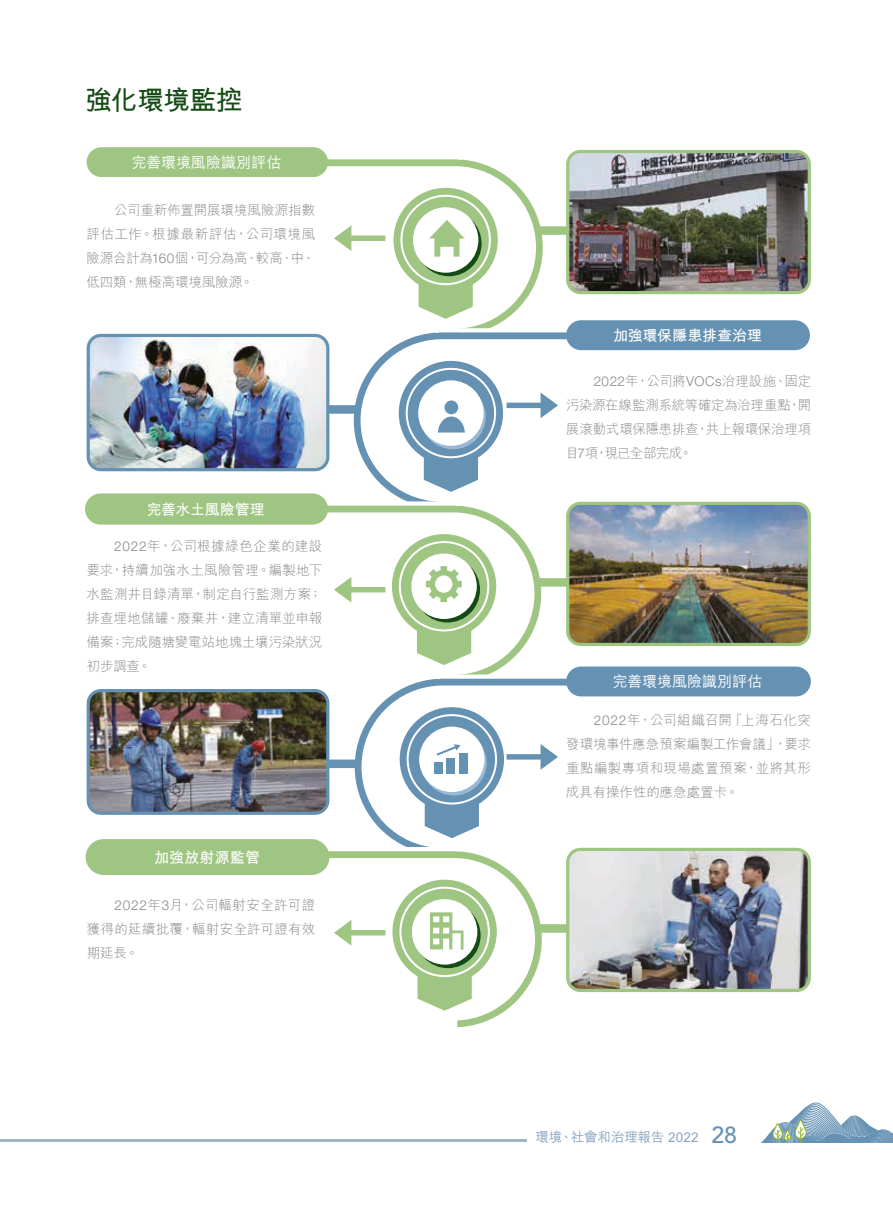
<style>
.page{position:relative;width:893px;height:1212px;background:#fff}
.page>*{position:absolute;margin:0;border:0;box-sizing:border-box;transform-origin:0 0}
.t1{font:27px "M Hei HK Bold E Ten B5 H";letter-spacing:-.03em;color:#144b14}
.t2{font:15px "M Hei HK Bold E Ten B5 H";letter-spacing:-.005em;color:#fff}
.t3{font:15px "M Hei HK Medium E Ten B5 H";letter-spacing:-.005em;color:#fff}
.t4{font:13.5px/24px "M Hei HK Light E Ten B5 H";color:#888786;text-align:justify}
.t5{font:13.5px "M Hei HK Medium E Ten B5 H";letter-spacing:-.01em;color:#89a6c1}
.s1{font-family:"Helvetica Neue LT Std";font-weight:300}
.s2{font-family:"Avenir LT Std";font-weight:500;font-size:23.1px;color:#6591b3}
</style>
<div class="page">
<svg style="left:761px;top:1102px;width:132px;height:41px"></svg>
<hr style="left:0;top:1139px;width:527px;height:3px;background:#9db4cb">
<svg style="left:264px;top:153px;width:279px;height:188px"></svg>
<div style="left:87px;top:147px;width:241px;height:30px;background:#9fc582;border-radius:15px"></div>
<svg style="left:347px;top:326px;width:286px;height:182px"></svg>
<div style="left:566px;top:320px;width:244px;height:30px;background:#6591b3;border-radius:15px"></div>
<svg style="left:323px;top:499px;width:225px;height:173px"></svg>
<svg style="left:334px;top:577px;width:51px;height:25px"></svg>
<div style="left:85px;top:493px;width:243px;height:32px;background:#9fc582;border-radius:16px"></div>
<svg style="left:348px;top:672px;width:286px;height:182px"></svg>
<div style="left:566px;top:666px;width:245px;height:30px;background:#6591b3;border-radius:15px"></div>
<svg style="left:393px;top:188px;width:105px;height:131px"></svg>
<svg style="left:392px;top:534px;width:104px;height:131px"></svg>
<div style="left:538px;top:226px;width:68px;height:9px;background:#9fc582"></div>
<img style="left:568px;top:151px;width:241px;height:142px;border-radius:13px">
<div style="left:566px;top:150px;width:245px;height:144px;border:3px solid #9fc582;border-radius:13px"></div>
<div style="left:290px;top:405px;width:69px;height:9px;background:#6591b3"></div>
<div style="left:539px;top:578px;width:68px;height:9px;background:#9fc582"></div>
<img style="left:568px;top:503px;width:241px;height:141px;border-radius:13px">
<div style="left:566px;top:502px;width:245px;height:144px;border:3px solid #9fc582;border-radius:13px"></div>
<div style="left:288px;top:759px;width:69px;height:9px;background:#6591b3"></div>
<img style="left:88px;top:691px;width:240px;height:122px;border-radius:13px">
<div style="left:87px;top:689px;width:242px;height:126px;border:3px solid #6591b3;border-radius:13px"></div>
<img style="left:88px;top:335px;width:240px;height:135px;border-radius:13px">
<div style="left:87px;top:334px;width:242px;height:137px;border:3px solid #6591b3;border-radius:13px"></div>
<svg style="left:334px;top:225px;width:51px;height:26px"></svg>
<svg style="left:315px;top:845px;width:233px;height:183px"></svg>
<div style="left:86px;top:839px;width:243px;height:36px;background:#9fc582;border-radius:18px"></div>
<svg style="left:392px;top:880px;width:105px;height:131px"></svg>
<div style="left:538px;top:924px;width:68px;height:9px;background:#9fc582"></div>
<img style="left:568px;top:849px;width:241px;height:141px;border-radius:13px">
<div style="left:566px;top:848px;width:245px;height:144px;border:3px solid #9fc582;border-radius:13px"></div>
<svg style="left:334px;top:920px;width:51px;height:25px"></svg>
<svg style="left:400px;top:707px;width:158px;height:131px"></svg>
<svg style="left:399px;top:361px;width:159px;height:131px"></svg>
<h1 class="t1" style="left:85px;top:90px;width:159px">強化環境監控</h1>
<p class="t3" style="left:132px;top:157px;width:151px">完善環境風險識別評估</p>
<p class="t4" style="left:87px;top:200px;width:230px;text-indent:28px">公司重新佈置開展環境風險源指數評估工作。根據最新評估，公司環境風險源合計為<span class="s1">160</span>個，可分為高、較高、中、低四類，無極高環境風險源。</p>
<p class="t2" style="left:147px;top:503px;width:120px">完善水土風險管理</p>
<p class="t4" style="left:87px;top:535px;width:237px;text-indent:28px"><span class="s1">2022</span>年，公司根據綠色企業的建設要求，持續加強水土風險管理。編製地下水監測井目錄清單，制定自行監測方案；排查埋地儲罐、廢棄井，建立清單並申報備案；完成隨塘變電站地塊土壤污染狀況初步調查。</p>
<p class="t2" style="left:154px;top:851px;width:107px">加強放射源監管</p>
<p class="t4" style="left:87px;top:895px;width:230px;text-indent:28px"><span class="s1">2022</span>年<span class="s1">3</span>月，公司輻射安全許可證獲得的延續批覆，輻射安全許可證有效期延長。</p>
<p class="t2" style="left:613px;top:330px;width:151px">加強環保隱患排查治理</p>
<p class="t4" style="left:566px;top:371px;width:247px;text-indent:28px"><span class="s1">2022</span>年，公司將<span class="s1">VOCs</span>治理設施、固定污染源在線監測系統等確定為治理重點，開展滾動式環保隱患排查，共上報環保治理項目<span class="s1">7</span>項，現已全部完成。</p>
<p class="t3" style="left:613px;top:676px;width:151px">完善環境風險識別評估</p>
<p class="t4" style="left:566px;top:709px;width:246px;text-indent:28px"><span class="s1">2022</span>年，公司組織召開「上海石化突發環境事件應急預案編製工作會議」，要求重點編製專項和現場處置預案，並將其形成具有操作性的應急處置卡。</p>
<p class="t5" style="left:535px;top:1132px;width:203px">環境、社會和治理報告 2022 <span class="s2">28</span></p>
</div>
